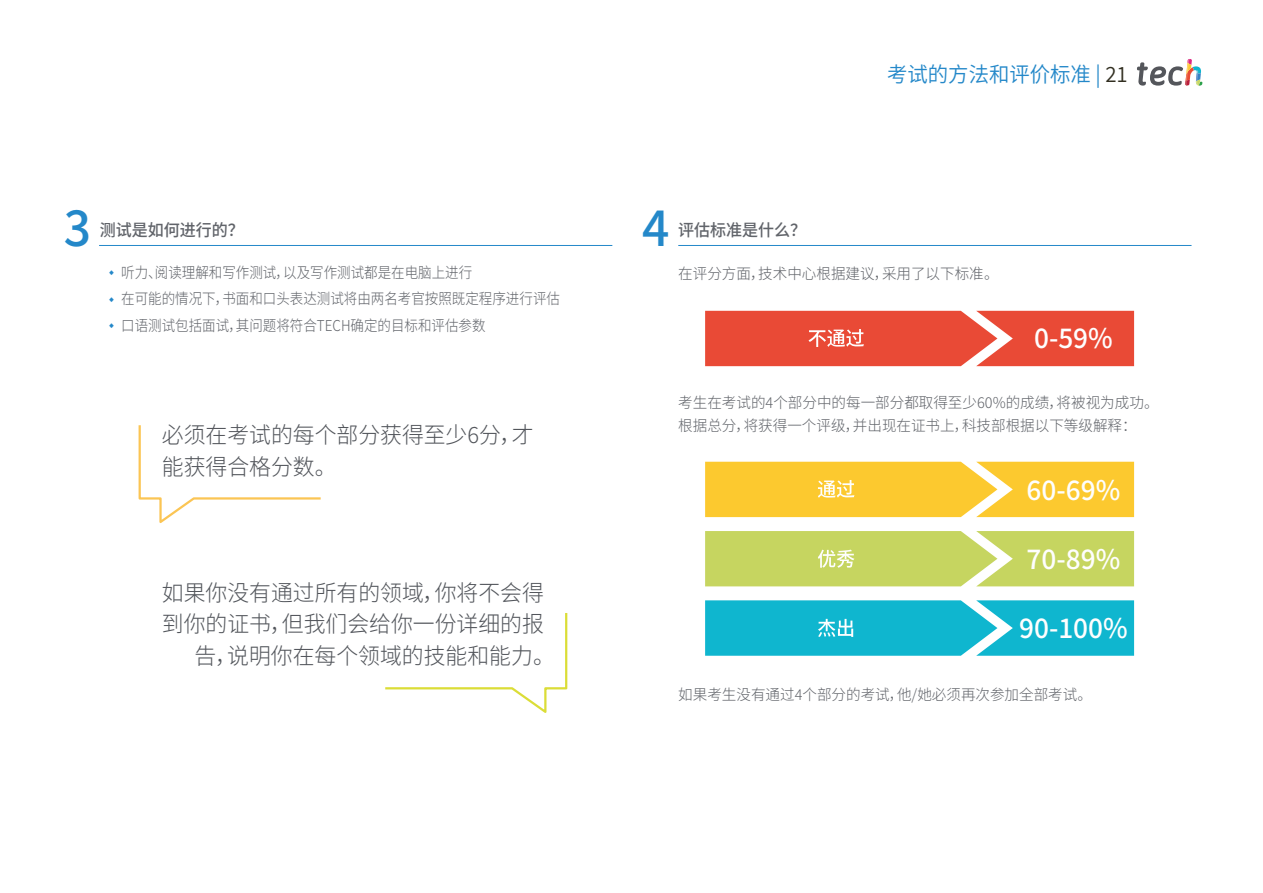
<style>
.page{position:relative;width:1263px;height:893px;background:#fff}
.page>*{position:absolute;margin:0;border:0;box-sizing:border-box;transform-origin:0 0}
.t1{font:500 49.5px "Source Han Sans CN";color:#2488c9}
.t2{font:500 27px "Source Han Sans CN";color:#fefefe}
.t3{font:300 22.5px/31.5px "Source Han Sans CN";color:#52555b}
.t4{font:21px "Source Han Sans CN";color:#2488c9}
.t5{font:500 16.5px "Source Han Sans CN";color:#61646a}
.t6{font:300 15px/22.5px "Source Han Sans CN";color:#61646a}
.t7{font:300 15px/26.7px "Source Han Sans CN";color:#61646a;scale:.9 1}
.s1{color:#312e20}
</style>
<div class="page">
<svg style="left:1137px;top:59px;width:65px;height:27px"></svg>
<hr style="left:99px;top:245px;width:513px;height:1px;background:#2488c9">
<svg style="left:138px;top:425px;width:183px;height:98px"></svg>
<svg style="left:385px;top:613px;width:183px;height:100px"></svg>
<hr style="left:678px;top:245px;width:513px;height:1px;background:#2488c9">
<div style="left:705px;top:311px;width:429px;height:55px;background:#e94a36"></div>
<div style="left:705px;top:462px;width:429px;height:55px;background:#fcc92f"></div>
<div style="left:705px;top:531px;width:429px;height:55px;background:#c6d560"></div>
<svg style="left:705px;top:600px;width:429px;height:56px;background:#1cbad1"></svg>
<h3 class="t4" style="left:887px;top:63px;width:242px">考试的方法和评价标准 | <span class="s1">21</span></h3>
<h1 class="t1" style="left:64px;top:200px;width:29px">3</h1>
<p class="t5" style="left:100px;top:221px;width:146px">测试是如何进行的？</p>
<h1 class="t1" style="left:642px;top:200px;width:29px">4</h1>
<p class="t7" style="left:121px;top:259px;width:489px">听力、阅读理解和写作测试，以及写作测试都是在电脑上进行<br>在可能的情况下，书面和口头表达测试将由两名考官按照既定程序进行评估口语测试包括面试，其问题将符合TECH确定的目标和评估参数</p>
<p class="t5" style="left:678px;top:221px;width:130px">评估标准是什么？</p>
<p class="t6" style="left:678px;top:263px;width:322px">在评分方面，技术中心根据建议，采用了以下标准。</p>
<h2 class="t2" style="left:1034px;top:323px;width:80px">0-59%</h2>
<h3 class="t3" style="left:162px;top:420px;width:373px">必须在考试的每个部分获得至少6分，才能获得合格分数。</h3>
<p class="t6" style="left:678px;top:392px;width:482px">考生在考试的4个部分中的每一部分都取得至少60%的成绩，将被视为成功。根据总分，将获得一个评级，并出现在证书上，科技部根据以下等级解释：</p>
<h2 class="t2" style="left:1026px;top:475px;width:95px">60-69%</h2>
<h3 class="t3" style="left:162px;top:577px;width:383px">如果你没有通过所有的领域，你将不会得</h3>
<h3 class="t3" style="left:162px;top:609px;width:383px">到你的证书，但我们会给你一份详细的报</h3>
<h3 class="t3" style="left:195px;top:640px;width:362px">告，说明你在每个领域的技能和能力。</h3>
<h2 class="t2" style="left:1026px;top:544px;width:95px">70-89%</h2>
<h2 class="t2" style="left:1019px;top:613px;width:110px">90-100%</h2>
<p class="t6" style="left:678px;top:683px;width:415px">如果考生没有通过4个部分的考试，他/她必须再次参加全部考试。</p>
</div>
